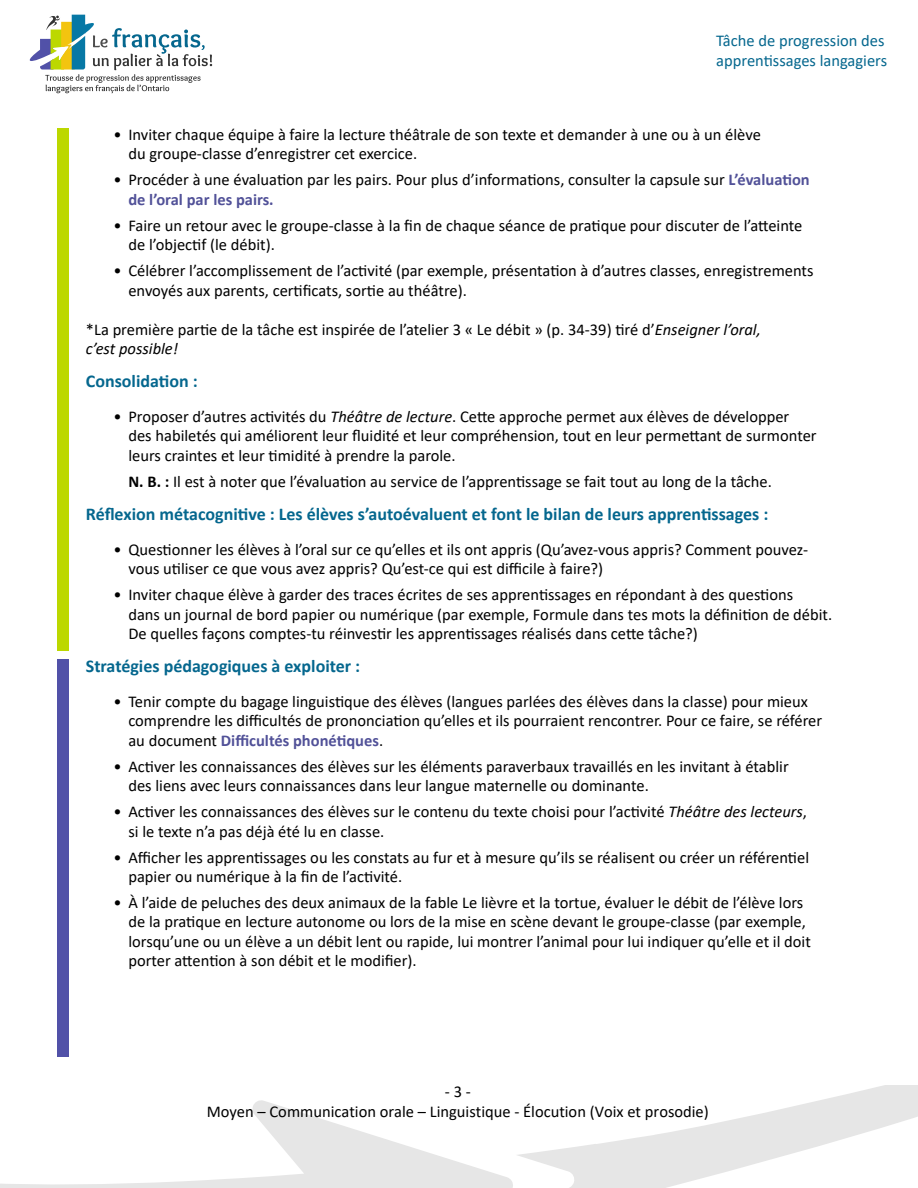
<style>
.page{position:relative;width:918px;height:1188px;background:#fff}
.page>*{position:absolute;margin:0;border:0;box-sizing:border-box;transform-origin:0 0}
.Titre_2_-_bleu{font:700 18px "Calibri";color:#05678e}
.Puce_1{font:16.5px/19.5px "Calibri";color:#000}
.Texte_courant{font:16.5px/19.5px "Calibri";color:#000}
.Puce_1_-_sans_bullet{font:16.5px "Calibri";color:#000}
.t1{font:16.5px/19.5px "Calibri";color:#05678e}
.s1{font-weight:700;color:#515198}
.s2{font-style:italic}
.s3{font-weight:700}
</style>
<div class="page">
<svg style="left:0;top:1100px;width:511px;height:88px"></svg>
<svg style="left:511px;top:1085px;width:407px;height:103px"></svg>
<svg style="left:30px;top:15px;width:182px;height:78px"></svg>
<div style="left:57px;top:659px;width:11px;height:398px;background:#5151a8"></div>
<div style="left:57px;top:128px;width:11px;height:523px;background:#bcd800"></div>
<p class="t1" style="left:716px;top:31px;width:172px">Tâche de progression des apprentissages langagiers</p>
<p class="Puce_1" style="left:128px;top:124px;width:634px;text-indent:-15px">• Inviter chaque équipe à faire la lecture théâtrale de son texte et demander à une ou à un élève du groupe-classe d’enregistrer cet exercice.</p>
<p class="Puce_1" style="left:128px;top:170px;width:683px;text-indent:-15px">• Procéder à une évaluation par les pairs. Pour plus d’informations, consulter la capsule sur <span class="s1">L’évaluation de l’oral par les pairs.</span></p>
<p class="Puce_1" style="left:128px;top:215px;width:676px;text-indent:-15px">• Faire un retour avec le groupe-classe à la fin de chaque séance de pratique pour discuter de l’atteinte de l’objectif (le débit).</p>
<p class="Puce_1" style="left:128px;top:260px;width:687px;text-indent:-15px">• Célébrer l’accomplissement de l’activité (par exemple, présentation à d’autres classes, enregistrements envoyés aux parents, certificats, sortie au théâtre).</p>
<p class="Texte_courant" style="left:86px;top:319px;width:677px">*La première partie de la tâche est inspirée de l’atelier 3 « Le débit » (p. 34-39) tiré d’<span class="s2">Enseigner l’oral, c’est possible!</span></p>
<h2 class="Titre_2_-_bleu" style="left:86px;top:368px;width:113px">Consolidation :</h2>
<p class="Puce_1" style="left:128px;top:406px;width:690px;text-indent:-15px">• Proposer d’autres activités du <span class="s2">Théâtre de lecture</span>. Cette approche permet aux élèves de développer des habiletés qui améliorent leur fluidité et leur compréhension, tout en leur permettant de surmonter leurs craintes et leur timidité à prendre la parole.</p>
<p class="Puce_1_-_sans_bullet" style="left:128px;top:470px;width:645px"><span class="s3">N. B. :</span> Il est à noter que l’évaluation au service de l’apprentissage se fait tout au long de la tâche.</p>
<h2 class="Titre_2_-_bleu" style="left:86px;top:501px;width:684px">Réflexion métacognitive : Les élèves s’autoévaluent et font le bilan de leurs apprentissages :</h2>
<p class="Puce_1" style="left:128px;top:539px;width:681px;text-indent:-15px">• Questionner les élèves à l’oral sur ce qu’elles et ils ont appris (Qu’avez-vous appris? Comment pouvez&shy;vous utiliser ce que vous avez appris? Qu’est-ce qui est difficile à faire?)</p>
<p class="Puce_1" style="left:128px;top:584px;width:705px;text-indent:-15px">• Inviter chaque élève à garder des traces écrites de ses apprentissages en répondant à des questions<br>dans un journal de bord papier ou numérique (par exemple, Formule dans tes mots la définition de débit.<br>De quelles façons comptes-tu réinvestir les apprentissages réalisés dans cette tâche?)</p>
<h2 class="Titre_2_-_bleu" style="left:86px;top:653px;width:276px">Stratégies pédagogiques à exploiter :</h2>
<p class="Puce_1" style="left:128px;top:691px;width:695px;text-indent:-15px">• Tenir compte du bagage linguistique des élèves (langues parlées des élèves dans la classe) pour mieux comprendre les difficultés de prononciation qu’elles et ils pourraient rencontrer. Pour ce faire, se référer au document <span class="s1">Difficultés phonétiques</span>.</p>
<p class="Puce_1" style="left:128px;top:756px;width:662px;text-indent:-15px">• Activer les connaissances des élèves sur les éléments paraverbaux travaillés en les invitant à établir des liens avec leurs connaissances dans leur langue maternelle ou dominante.</p>
<p class="Puce_1" style="left:128px;top:802px;width:680px;text-indent:-15px">• Activer les connaissances des élèves sur le contenu du texte choisi pour l’activité <span class="s2">Théâtre des lecteurs</span>, si le texte n’a pas déjà été lu en classe.</p>
<p class="Puce_1" style="left:128px;top:847px;width:682px;text-indent:-15px">• Afficher les apprentissages ou les constats au fur et à mesure qu’ils se réalisent ou créer un référentiel papier ou numérique à la fin de l’activité.</p>
<p class="Puce_1" style="left:128px;top:892px;width:684px;text-indent:-15px">• À l’aide de peluches des deux animaux de la fable Le lièvre et la tortue, évaluer le débit de l’élève lors de la pratique en lecture autonome ou lors de la mise en scène devant le groupe-classe (par exemple, lorsqu’une ou un élève a un débit lent ou rapide, lui montrer l’animal pour lui indiquer qu’elle et il doit porter attention à son débit et le modifier).</p>
<p class="Puce_1" style="left:207px;top:1082px;width:504px;text-align:center">-3 -<br>Moyen – Communication orale – Linguistique - Élocution (Voix et prosodie)</p>
</div>
